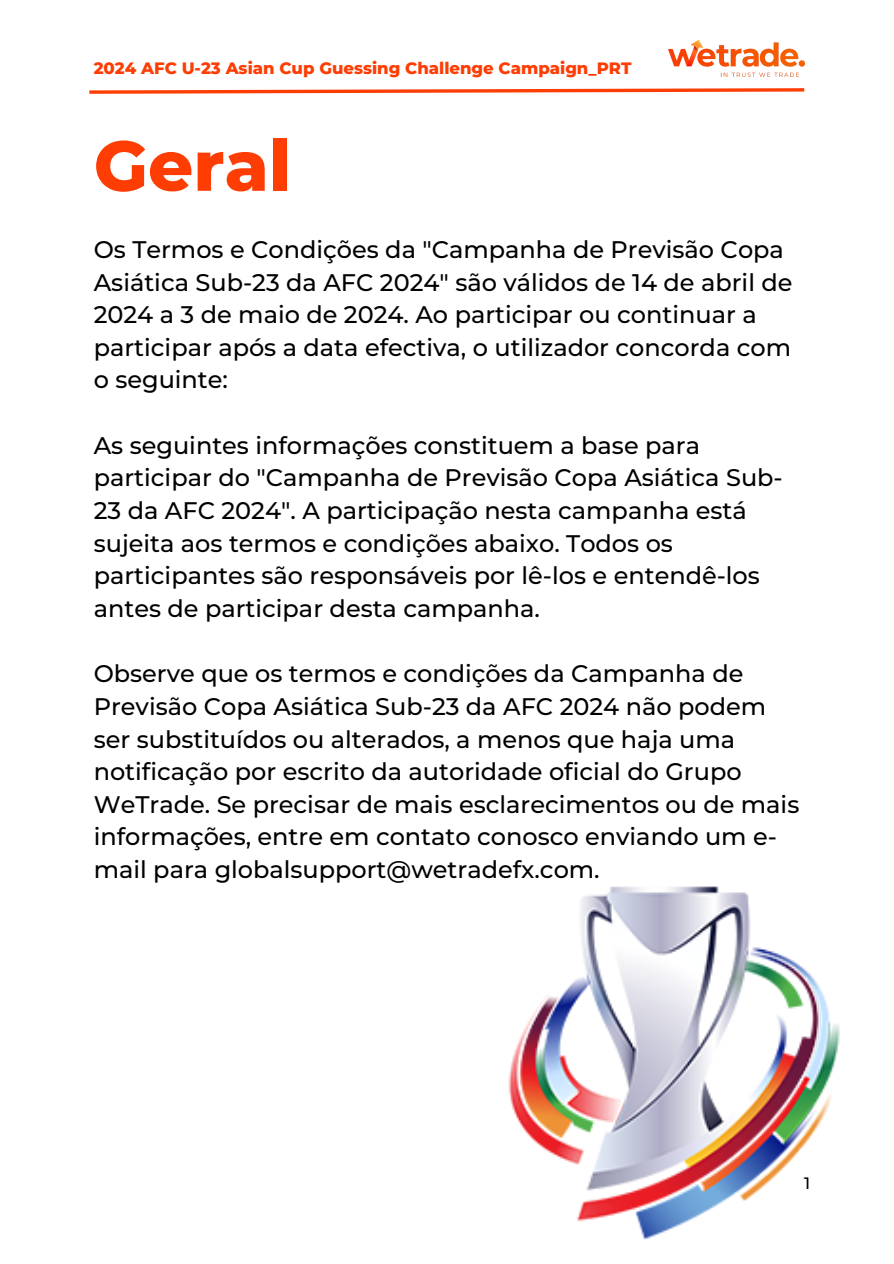
<style>
.page{position:relative;width:894px;height:1264px;background:#fff}
.page>*{position:absolute;margin:0;border:0;box-sizing:border-box;transform-origin:0 0}
.t1{font:800 70.5px "Montserrat";color:#fe3d04}
.t2{font:500 24px/32.7px "Montserrat";color:#000}
.t3{font:800 16.5px "Montserrat";color:#fe3d04}
.t4{font:500 16.5px "Montserrat";color:#000}
</style>
<div class="page">
<svg style="left:89px;top:88px;width:716px;height:6px"></svg>
<img style="left:668px;top:41px;width:136px;height:36px">
<img style="left:508px;top:886px;width:332px;height:354px">
<p class="t3" style="left:94px;top:58px;width:539px">2024 AFC U-23 Asian Cup Guessing Challenge Campaign_PRT</p>
<h1 class="t1" style="left:94px;top:122px;width:199px">Geral</h1>
<h2 class="t2" style="left:94px;top:233px;width:700px">Os Termos e Condições da "Campanha de Previsão Copa Asiática Sub-23 da AFC 2024" são válidos de 14 de abril de 2024 a 3 de maio de 2024. Ao participar ou continuar a participar após a data efectiva, o utilizador concorda com o seguinte:</h2>
<h2 class="t2" style="left:94px;top:429px;width:690px">As seguintes informações constituem a base para participar do "Campanha de Previsão Copa Asiática Sub-23 da AFC 2024". A participação nesta campanha está sujeita aos termos e condições abaixo. Todos os participantes são responsáveis por lê-los e entendê-los antes de participar desta campanha.</h2>
<h2 class="t2" style="left:94px;top:657px;width:707px">Observe que os termos e condições da Campanha de Previsão Copa Asiática Sub-23 da AFC 2024 não podem ser substituídos ou alterados, a menos que haja uma notificação por escrito da autoridade oficial do Grupo WeTrade. Se precisar de mais esclarecimentos ou de mais informações, entre em contato conosco enviando um e&shy;mail para globalsupport@wetradefx.com.</h2>
<p class="t4" style="left:804px;top:1173px;width:8px">1</p>
</div>
